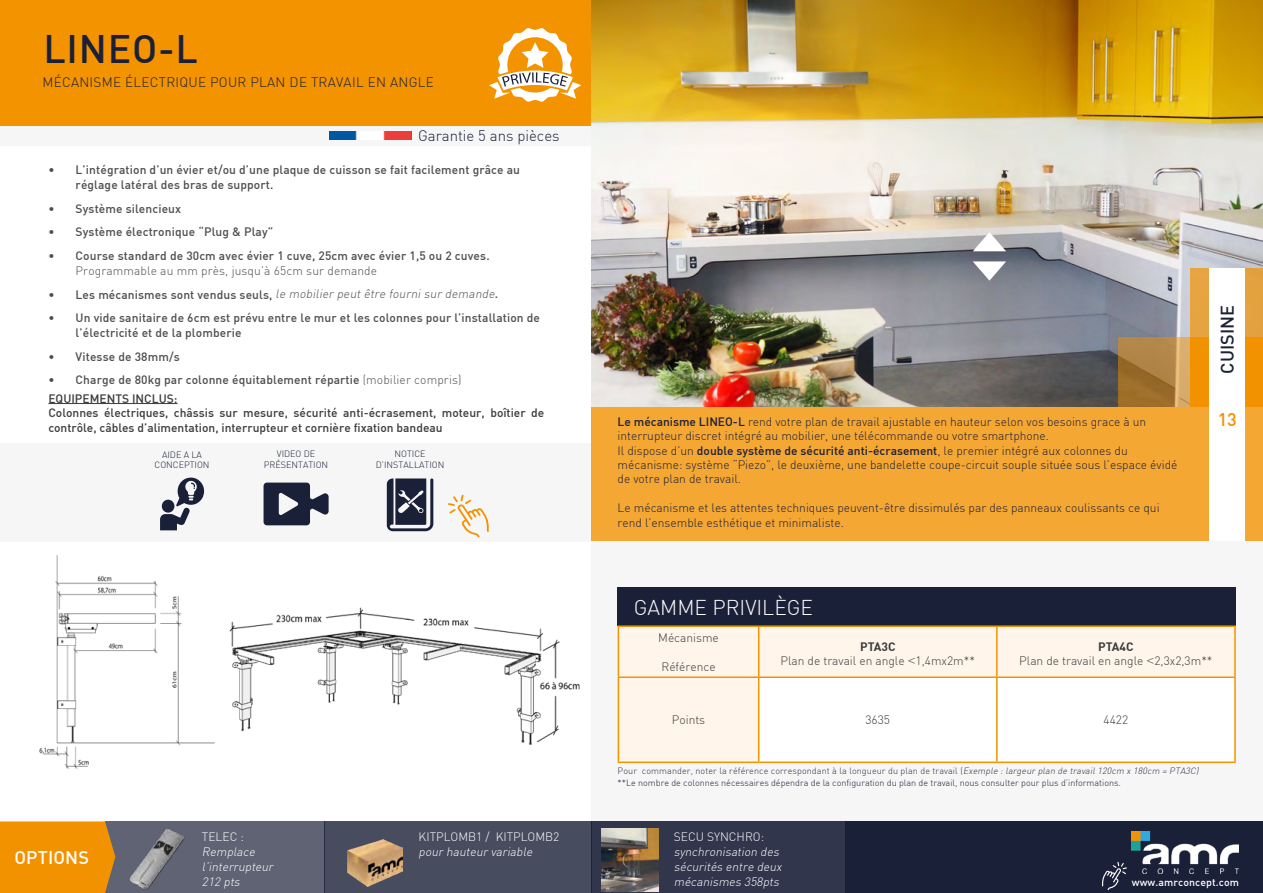
<style>
.page{position:relative;width:1263px;height:893px;background:#fff}
.page>*{position:absolute;margin:0;border:0;box-sizing:border-box;transform-origin:0 0}
.t1{font:500 39px "DIN";letter-spacing:.02em;color:#1a2038}
.t2{font:300 21px "DIN";color:#fff}
.t3{font:500 18px "DIN";color:#1a2038}
.t4{font:500 18px "DIN";letter-spacing:.01em;color:#fff}
.t5{font:500 18px "DIN";color:#f39200}
.t6{font:300 15px "DIN";color:#1a2038}
.t7{font:300 13.5px "DIN";letter-spacing:.02em;color:#1a2038}
.t8{font:300 12px/14.4px "DIN";color:#1a2038}
.t9{font:500 12px/15px "DIN";letter-spacing:.01em;color:#504c4d}
.t10{font:500 12px/14.4px "DIN";color:#3c3a3a}
.t11{font:300 12px/14.4px "DIN";color:#3c3a3a;text-align:center}
.t12{font:italic 300 12px/15px "DIN";color:#fff}
.t13{font:italic 300 12px "DIN";color:#504c4d}
.t14{font:300 12px "DIN";letter-spacing:.01em;color:#504c4d}
.t15{font:300 12px "DIN";color:#fff}
.t16{font:500 10.5px "DIN";letter-spacing:.01em;color:#fff}
.t17{font:300 9px/10.8px "DIN";color:#1a2038;text-align:center}
.t18{font:300 9px "DIN";letter-spacing:.01em;color:#2f3048}
.s1{font-weight:500;font-style:normal}
.s2{font-weight:300}
.s3{color:#3c3a3a}
.s4{font-weight:500}
.s5{font-weight:700}
.s6{font-family:"Gill Sans"}
.s7{font-style:italic}
</style>
<div class="page">
<div style="left:0;top:443px;width:591px;height:98px;background:#f6f6f6"></div>
<svg style="left:160px;top:478px;width:44px;height:52px"></svg>
<svg style="left:387px;top:478px;width:46px;height:53px"></svg>
<svg style="left:264px;top:483px;width:65px;height:42px"></svg>
<div style="left:0;top:117px;width:591px;height:28px;background:#f6f6f6"></div>
<div style="left:0;top:0;width:592px;height:126px;background:#f39300"></div>
<img style="left:591px;top:0;width:672px;height:407px">
<div style="left:1190px;top:269px;width:73px;height:69px;background:#e5a340"></div>
<svg style="left:1118px;top:338px;width:72px;height:69px;background:#b08343"></svg>
<div style="left:1190px;top:338px;width:73px;height:69px;background:#f39200"></div>
<div style="left:591px;top:407px;width:672px;height:134px;background:#f5a733"></div>
<div style="left:1209px;top:269px;width:36px;height:275px;background:#fff"></div>
<img style="left:329px;top:131px;width:82px;height:9px">
<img style="left:229px;top:607px;width:351px;height:138px">
<div style="left:591px;top:541px;width:672px;height:280px;background:#f6f6f6"></div>
<div style="left:618px;top:587px;width:618px;height:38px;background:#1a2038"></div>
<div style="left:105px;top:821px;width:219px;height:72px;background:#5f6374"></div>
<div style="left:0;top:821px;width:115px;height:72px;background:#f39200"></div>
<div style="left:846px;top:821px;width:417px;height:72px;background:#1a2038"></div>
<div style="left:591px;top:821px;width:255px;height:72px;background:#31364c"></div>
<div style="left:324px;top:821px;width:267px;height:72px;background:#474c5f"></div>
<img style="left:1132px;top:831px;width:106px;height:42px">
<div style="left:619px;top:627px;width:615px;height:134px;background:#fff5ea"></div>
<div style="left:759px;top:678px;width:475px;height:83px;background:#fff"></div>
<hr style="left:618px;top:676px;width:140px;height:2px;background:#f39300">
<hr style="left:758px;top:678px;width:1px;height:83px;background:#f39300">
<hr style="left:996px;top:678px;width:1px;height:83px;background:#f39300">
<hr style="left:618px;top:625px;width:140px;height:2px;background:#f39300">
<hr style="left:618px;top:627px;width:1px;height:49px;background:#f39300">
<hr style="left:618px;top:678px;width:1px;height:83px;background:#f39300">
<hr style="left:1234px;top:678px;width:2px;height:83px;background:#f39300">
<hr style="left:618px;top:761px;width:141px;height:2px;background:#f39300">
<hr style="left:759px;top:761px;width:238px;height:2px;background:#f39300">
<hr style="left:997px;top:761px;width:239px;height:2px;background:#f39300">
<hr style="left:997px;top:625px;width:239px;height:2px;background:#f39200">
<hr style="left:1234px;top:627px;width:2px;height:49px;background:#f39200">
<hr style="left:997px;top:676px;width:239px;height:2px;background:#f39200">
<hr style="left:758px;top:625px;width:239px;height:2px;background:#f39200">
<hr style="left:758px;top:627px;width:1px;height:49px;background:#f39200">
<hr style="left:996px;top:627px;width:1px;height:49px;background:#f39200">
<hr style="left:758px;top:676px;width:239px;height:2px;background:#f39200">
<svg style="left:973px;top:232px;width:33px;height:19px"></svg>
<svg style="left:973px;top:261px;width:33px;height:20px"></svg>
<img style="left:39px;top:556px;width:176px;height:213px">
<hr style="left:48px;top:403px;width:130px;height:1px;background:#3c3a3a">
<svg style="left:489px;top:28px;width:92px;height:74px"></svg>
<svg style="left:448px;top:495px;width:41px;height:42px"></svg>
<svg style="left:1102px;top:862px;width:25px;height:28px"></svg>
<img style="left:129px;top:829px;width:56px;height:61px">
<img style="left:348px;top:839px;width:54px;height:47px">
<img style="left:601px;top:828px;width:57px;height:64px">
<h1 class="t1" style="left:43px;top:24px;width:156px">LINEO-L</h1>
<p class="t7" style="left:42px;top:74px;width:393px">MÉCANISME ÉLECTRIQUE POUR PLAN DE TRAVAIL EN ANGLE</p>
<p class="t6" style="left:418px;top:126px;width:143px">Garantie 5 ans pièces</p>
<p class="t9" style="left:76px;top:162px;width:446px;text-indent:-27px">• L’intégration d’un évier et/ou d’une plaque de cuisson se fait facilement grâce au réglage latéral des bras de support.</p>
<p class="t9" style="left:49px;top:201px;width:134px">• Système silencieux</p>
<p class="t9" style="left:49px;top:224px;width:226px">• Système électronique “Plug &amp; Play”</p>
<p class="t9" style="left:49px;top:248px;width:443px">• Course standard de 30cm avec évier 1 cuve, 25cm avec évier 1,5 ou 2 cuves.</p>
<p class="t14" style="left:76px;top:263px;width:303px">Programmable au mm près, jusqu’à 65cm sur demande</p>
<p class="t13" style="left:49px;top:287px;width:451px"><span class="s1">• Les m éca n is m es so n t ve n d u s se u ls ,</span> le mobilier peut être fourni sur demande<span class="s1">.</span></p>
<p class="t9" style="left:76px;top:310px;width:466px;text-indent:-27px">• Un vide sanitaire de 6cm est prévu entre le mur et les colonnes pour l’installation de l’électricité et de la plomberie</p>
<p class="t9" style="left:49px;top:348px;width:133px">• Vitesse de 38mm/s</p>
<p class="t9" style="left:48px;top:370px;width:415px;line-height:18.8px">• Charge de 80kg par colonne équitablement répartie <span class="s2">(mobilier compris)<br></span><span class="s3">EQUIPEMENTS INCLUS:</span></p>
<p class="t10" style="left:48px;top:405px;width:497px">Colonnes électriques, châssis sur mesure, sécurité anti-écrasement, moteur, boîtier de contrôle, câbles d’alimentation, interrupteur et cornière fixation bandeau</p>
<p class="t17" style="left:155px;top:449px;width:57px">AIDE A LA<br>CONCEPTION</p>
<p class="t17" style="left:264px;top:449px;width:66px">VIDEO DE<br>PRÉSENTATION</p>
<p class="t17" style="left:376px;top:449px;width:70px">NOTICE<br>D’INSTALLATION</p>
<h3 class="t4" style="left:14px;top:846px;width:76px">OPTIONS</h3>
<p class="t15" style="left:202px;top:829px;width:43px">TELEC :</p>
<p class="t12" style="left:202px;top:844px;width:75px">Remplace l’interrupteur<br>212 pts</p>
<p class="t15" style="left:419px;top:830px;width:142px">KITPLOMB1 / KITPLOMB2</p>
<p class="t12" style="left:419px;top:844px;width:118px">pour hauteur variable</p>
<p class="t8" style="left:618px;top:414px;width:561px"><span class="s4">Le mécanisme LINEO-L</span> rend votre plan de travail ajustable en hauteur selon vos besoins grace à un interrupteur discret intégré au mobilier, une télécommande ou votre smartphone.<br>Il dispose d’un <span class="s4">double système de sécurité anti-écrasement</span>, le premier intégré aux colonnes du mécanisme: système “Piezo”, le deuxième, une bandelette coupe-circuit souple située sous l’espace évidé de votre plan de travail.</p>
<p class="t8" style="left:618px;top:501px;width:543px">Le mécanisme et les attentes techniques peuvent-être dissimulés par des panneaux coulissants ce qui rend l’ensemble esthétique et minimaliste.</p>
<h2 class="t2" style="left:634px;top:594px;width:181px">GAMME PRIVILÈGE</h2>
<h3 class="t3" style="left:1216px;top:374px;width:70px;rotate:-90deg">CUISINE</h3>
<h3 class="t5" style="left:1215px;top:407px;width:23px">1313</h3>
<p class="t11" style="left:658px;top:630px;width:62px">Mécanisme</p>
<p class="t11" style="left:661px;top:659px;width:56px">Référence</p>
<p class="t11" style="left:780px;top:639px;width:196px"><span class="s5">PTA3C<br></span>Plan de travail en angle <span class="s6">&lt;</span>1,4mx2m**</p>
<p class="t11" style="left:1019px;top:639px;width:195px"><span class="s5">PTA4C<br></span>Plan de travail en angle <span class="s6">&lt;</span>2,3x2,3m**</p>
<p class="t11" style="left:672px;top:712px;width:35px">Points</p>
<p class="t11" style="left:865px;top:712px;width:26px">3635</p>
<p class="t11" style="left:1103px;top:712px;width:26px">4422</p>
<p class="t18" style="left:618px;top:765px;width:584px">Pour commander, noter la référence correspondant à la longueur du plan de travail (<span class="s7">Exemple : largeur plan de travail 120cm x 180cm = PTA3C)</span></p>
<p class="t17" style="left:618px;top:777px;width:505px">**Le nombre de colonnes nécessaires dépendra de la configuration du plan de travail, nous consulter pour plus d’informations.</p>
<p class="t15" style="left:674px;top:830px;width:92px">SECU SYNCHRO:</p>
<p class="t12" style="left:674px;top:844px;width:112px">synchronisation des sécurités entre deux mécanismes 358pts</p>
<p class="t16" style="left:1132px;top:875px;width:109px">www.amrconcept.com</p>
</div>
